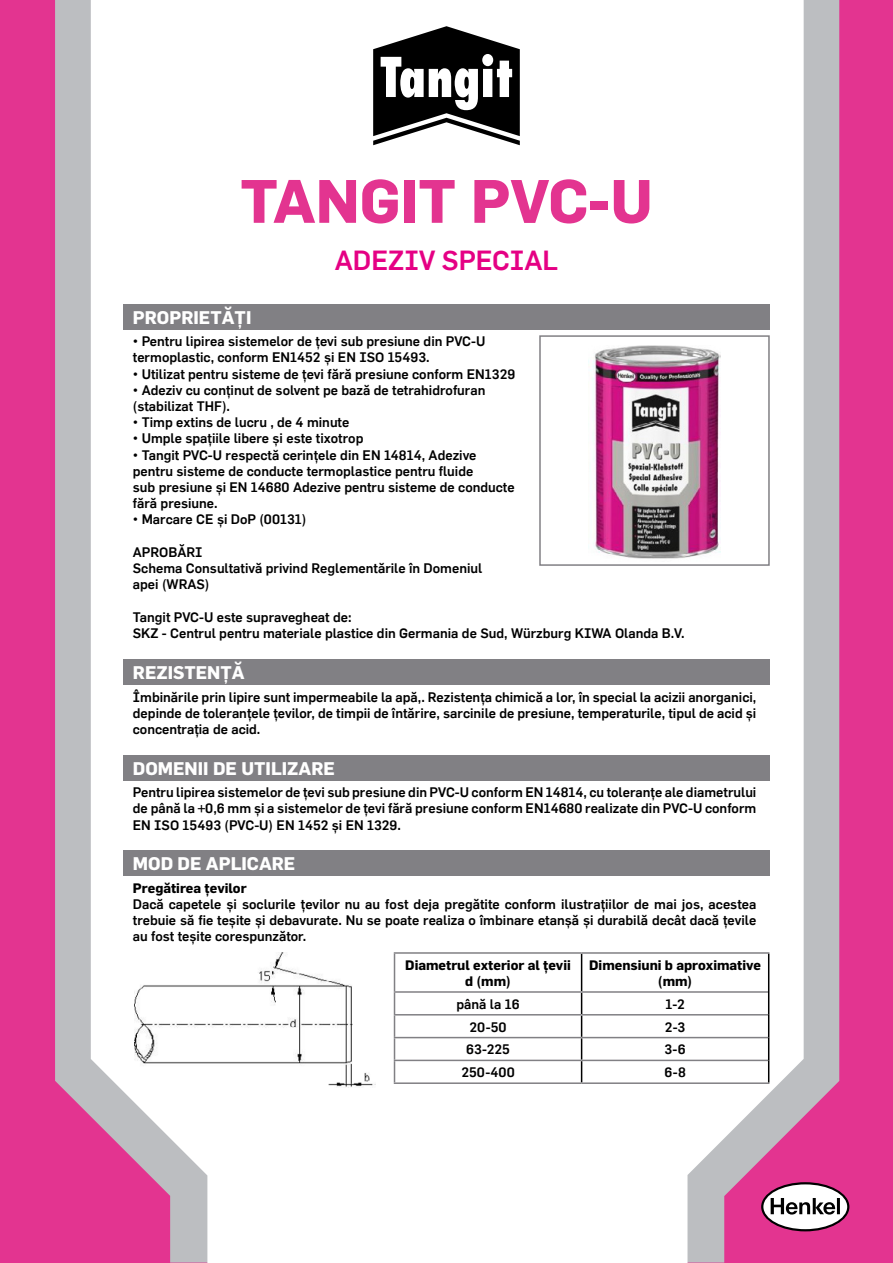
<style>
.page{position:relative;width:893px;height:1263px;background:#e33490}
.page>*{position:absolute;margin:0;border:0;box-sizing:border-box;transform-origin:0 0}
.t1{font:700 60px "Flama";color:#e33490}
.t2{font:27px "Flama Medium RO";color:#e50084}
.t3{font:700 18px "Flama";color:#fff}
.t4{font:13.5px/16.2px "Flama Medium RO";color:#000}
.t5{font:700 13.5px/16.2px "Flama";color:#000;text-align:center}
</style>
<div class="page">
<svg style="left:55px;top:0;width:36px;height:1117px;background:#bcbbbf"></svg>
<div style="left:804px;top:0;width:35px;height:1232px;background:#bcbec1"></div>
<div style="left:91px;top:0;width:713px;height:1263px;background:#fff"></div>
<div style="left:123px;top:304px;width:647px;height:25px;background:#818084"></div>
<div style="left:123px;top:755px;width:647px;height:25px;background:#818084"></div>
<div style="left:123px;top:850px;width:647px;height:26px;background:#818084"></div>
<div style="left:123px;top:659px;width:647px;height:26px;background:#818084"></div>
<svg style="left:761px;top:1182px;width:88px;height:49px"></svg>
<svg style="left:373px;top:26px;width:147px;height:119px;background:#696969"></svg>
<img style="left:589px;top:345px;width:131px;height:217px">
<div style="left:539px;top:335px;width:231px;height:231px;border:2px solid #818084"></div>
<svg style="left:123px;top:952px;width:254px;height:138px;background:#f6f6f6"></svg>
<hr style="left:581px;top:954px;width:1px;height:37px;background:#000">
<svg style="left:581px;top:993px;width:1px;height:89px"></svg>
<hr style="left:394px;top:952px;width:188px;height:2px;background:#818084">
<hr style="left:394px;top:954px;width:1px;height:37px;background:#818084">
<hr style="left:582px;top:952px;width:187px;height:2px;background:#818084">
<hr style="left:394px;top:991px;width:188px;height:2px;background:#818084">
<hr style="left:582px;top:991px;width:186px;height:2px;background:#818084">
<hr style="left:394px;top:1014px;width:188px;height:1px;background:#818084">
<hr style="left:582px;top:1014px;width:186px;height:1px;background:#818084">
<hr style="left:394px;top:1037px;width:188px;height:1px;background:#818084">
<hr style="left:582px;top:1037px;width:186px;height:1px;background:#818084">
<hr style="left:394px;top:1060px;width:188px;height:1px;background:#818084">
<svg style="left:394px;top:993px;width:1px;height:89px"></svg>
<hr style="left:582px;top:1060px;width:186px;height:1px;background:#818084">
<hr style="left:394px;top:1082px;width:188px;height:2px;background:#818084">
<hr style="left:582px;top:1082px;width:187px;height:2px;background:#818084">
<hr style="left:768px;top:954px;width:1px;height:38px;background:#000">
<svg style="left:768px;top:992px;width:1px;height:90px"></svg>
<h1 class="t1" style="left:240px;top:164px;width:414px">TANGIT PVC-U</h1>
<h3 class="t3" style="left:133px;top:306px;width:120px">PROPRIETĂȚI</h3>
<h2 class="t2" style="left:335px;top:244px;width:225px">ADEZIV SPECIAL</h2>
<p class="t4" style="left:133px;top:333px;width:354px">• Pentru lipirea sistemelor de țevi sub presiune din PVC-U termoplastic, conform EN1452 și EN ISO 15493.</p>
<p class="t4" style="left:133px;top:366px;width:384px">• Utilizat pentru sisteme de țevi fără presiune conform EN1329</p>
<p class="t4" style="left:133px;top:382px;width:354px">• Adeziv cu conținut de solvent pe bază de tetrahidrofuran (stabilizat THF).</p>
<p class="t4" style="left:133px;top:414px;width:218px">• Timp extins de lucru , de 4 minute</p>
<p class="t4" style="left:133px;top:431px;width:232px">• Umple spațiile libere și este tixotrop</p>
<p class="t4" style="left:133px;top:447px;width:383px">• Tangit PVC-U respectă cerinţele din EN 14814, Adezive pentru sisteme de conducte termoplastice pentru fluide<br>sub presiune și EN 14680 Adezive pentru sisteme de conducte fără presiune.</p>
<p class="t4" style="left:133px;top:512px;width:175px">• Marcare CE și DoP (00131)</p>
<p class="t4" style="left:133px;top:544px;width:351px">APROBĂRI<br>Schema Consultativă privind Reglementările în Domeniul apei (WRAS)</p>
<p class="t4" style="left:133px;top:609px;width:553px">Tangit PVC-U este supravegheat de:<br>SKZ - Centrul pentru materiale plastice din Germania de Sud, Würzburg KIWA Olanda B.V.</p>
<h3 class="t3" style="left:133px;top:661px;width:113px">REZISTENȚĂ</h3>
<p class="t4" style="left:133px;top:689px;width:625px;text-align:justify">Îmbinările prin lipire sunt impermeabile la apă,. Rezistența chimică a lor, în special la acizii anorganici, depinde de toleranțele țevilor, de timpii de întărire, sarcinile de presiune, temperaturile, tipul de acid și concentrația de acid.</p>
<h3 class="t3" style="left:133px;top:757px;width:204px">DOMENII DE UTILIZARE</h3>
<p class="t4" style="left:133px;top:784px;width:625px;text-align:justify">Pentru lipirea sistemelor de țevi sub presiune din PVC-U conform EN 14814, cu toleranțe ale diametrului de până la +0,6 mm și a sistemelor de țevi fără presiune conform EN14680 realizate din PVC-U conform EN ISO 15493 (PVC-U) EN 1452 și EN 1329.</p>
<h3 class="t3" style="left:133px;top:853px;width:164px">MOD DE APLICARE</h3>
<p class="t5" style="left:133px;top:880px;width:115px">Pregătirea țevilor</p>
<p class="t4" style="left:133px;top:896px;width:625px;text-align:justify">Dacă capetele și soclurile țevilor nu au fost deja pregătite conform ilustrațiilor de mai jos, acestea trebuie să fie teșite și debavurate. Nu se poate realiza o îmbinare etanșă și durabilă decât dacă țevile au fost teșite corespunzător.</p>
<p class="t5" style="left:405px;top:957px;width:167px">Diametrul exterior al țevii d (mm)</p>
<p class="t5" style="left:589px;top:957px;width:173px">Dimensiuni b aproximative (mm)</p>
<p class="t4" style="left:456px;top:996px;width:65px">până la 16</p>
<p class="t4" style="left:665px;top:996px;width:21px">1-2</p>
<p class="t4" style="left:470px;top:1019px;width:39px">20-50</p>
<p class="t4" style="left:665px;top:1019px;width:22px">2-3</p>
<p class="t4" style="left:466px;top:1042px;width:45px">63-225</p>
<p class="t4" style="left:664px;top:1042px;width:23px">3-6</p>
<p class="t4" style="left:461px;top:1064px;width:55px">250-400</p>
<p class="t4" style="left:664px;top:1064px;width:23px">6-8</p>
</div>
